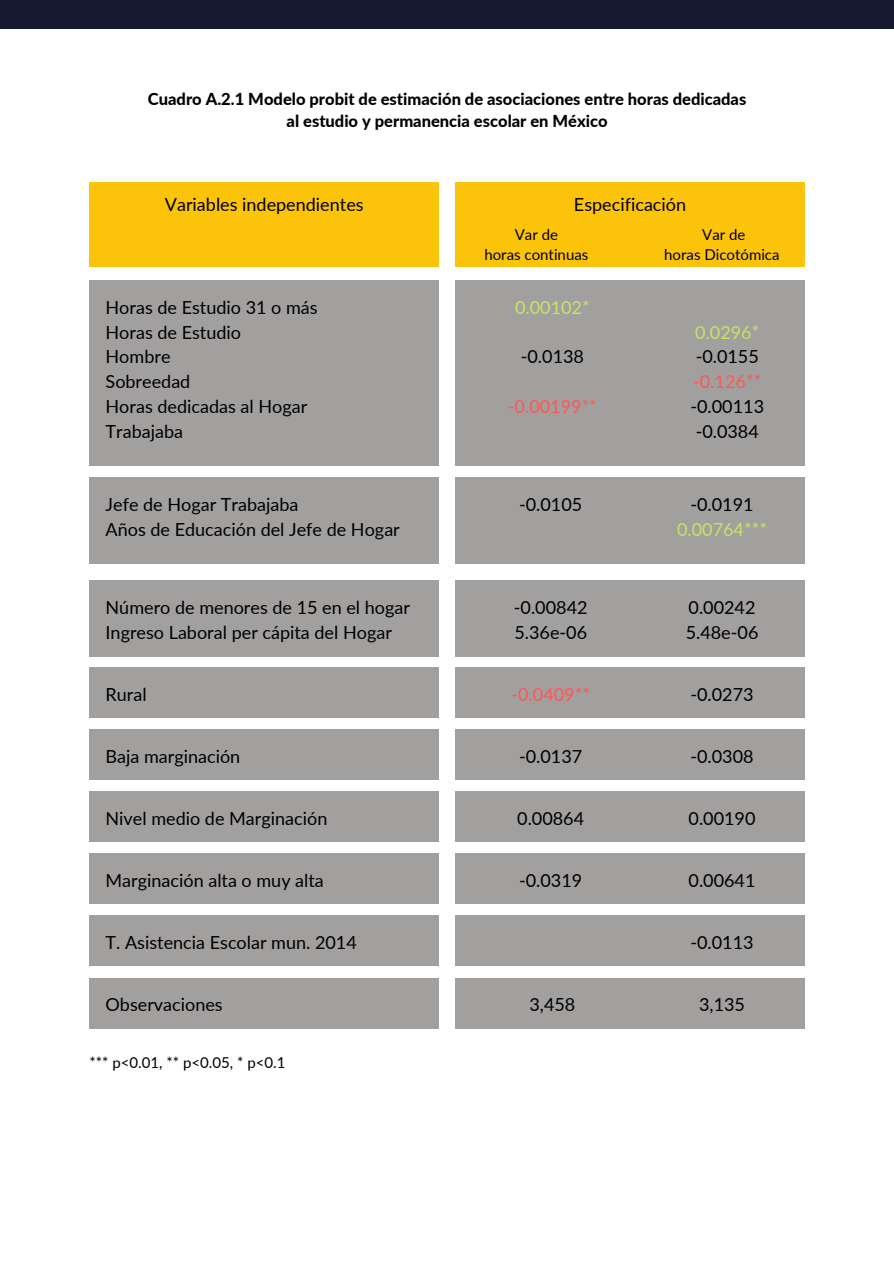
<style>
.page{position:relative;width:894px;height:1264px;background:#fff}
.page>*{position:absolute;margin:0;border:0;box-sizing:border-box;transform-origin:0 0}
.t1{font:18px/24.8px "Lato";color:#000}
.t2{font:18px "Lato";color:#ff5757}
.t3{font:18px "Lato";color:#c9e265}
.t4{font:800 16.5px/22.5px "Lato";color:#000;text-align:center}
.t5{font:15px/20.2px "Lato";color:#000;text-align:center}
</style>
<div class="page">
<div style="left:0;top:0;width:893px;height:28px;background:#161a31"></div>
<div style="left:89px;top:183px;width:349px;height:84px;background:#fcc30b"></div>
<div style="left:455px;top:183px;width:349px;height:84px;background:#fcc30b"></div>
<div style="left:89px;top:280px;width:349px;height:186px;background:#a29f9f"></div>
<div style="left:89px;top:477px;width:349px;height:87px;background:#a29f9f"></div>
<div style="left:89px;top:580px;width:349px;height:77px;background:#a29f9f"></div>
<div style="left:89px;top:667px;width:349px;height:50px;background:#a29f9f"></div>
<div style="left:89px;top:729px;width:349px;height:51px;background:#a29f9f"></div>
<div style="left:89px;top:791px;width:349px;height:51px;background:#a29f9f"></div>
<div style="left:89px;top:853px;width:349px;height:51px;background:#a29f9f"></div>
<div style="left:89px;top:915px;width:349px;height:51px;background:#a29f9f"></div>
<div style="left:89px;top:977px;width:349px;height:51px;background:#a29f9f"></div>
<div style="left:455px;top:477px;width:349px;height:87px;background:#a29f9f"></div>
<div style="left:455px;top:580px;width:349px;height:77px;background:#a29f9f"></div>
<div style="left:455px;top:667px;width:349px;height:50px;background:#a29f9f"></div>
<div style="left:455px;top:729px;width:349px;height:51px;background:#a29f9f"></div>
<div style="left:455px;top:791px;width:349px;height:51px;background:#a29f9f"></div>
<div style="left:455px;top:853px;width:349px;height:51px;background:#a29f9f"></div>
<div style="left:455px;top:915px;width:349px;height:51px;background:#a29f9f"></div>
<div style="left:455px;top:977px;width:349px;height:51px;background:#a29f9f"></div>
<div style="left:455px;top:280px;width:349px;height:186px;background:#a29f9f"></div>
<p class="t4" style="left:148px;top:87px;width:599px">Cuadro A.2.1 Modelo probit de estimación de asociaciones entre horas dedicadas al estudio y permanencia escolar en México</p>
<p class="t1" style="left:165px;top:191px;width:200px">Variables independientes</p>
<p class="t1" style="left:574px;top:191px;width:114px">Especificación</p>
<p class="t5" style="left:484px;top:223px;width:105px">Var de<br>horas continuas</p>
<p class="t5" style="left:664px;top:223px;width:117px">Var de<br>horas Dicotómica</p>
<p class="t1" style="left:105px;top:294px;width:213px">Horas de Estudio 31 o más<br>Horas de Estudio<br>Hombre<br>Sobreedad<br>Horas dedicadas al Hogar<br>Trabajaba</p>
<p class="t3" style="left:515px;top:296px;width:76px">0.00102*</p>
<p class="t1" style="left:520px;top:344px;width:65px">-0.0138</p>
<p class="t2" style="left:508px;top:395px;width:90px">-0.00199**</p>
<p class="t3" style="left:695px;top:321px;width:66px">0.0296*</p>
<p class="t1" style="left:695px;top:344px;width:65px">-0.0155</p>
<p class="t2" style="left:693px;top:370px;width:70px">-0.126**</p>
<p class="t1" style="left:690px;top:393px;width:75px">-0.00113 -0.0384</p>
<p class="t1" style="left:105px;top:491px;width:296px">Jefe de Hogar Trabajaba<br>Años de Educación del Jefe de Hogar</p>
<p class="t1" style="left:519px;top:491px;width:65px">-0.0105</p>
<p class="t1" style="left:690px;top:491px;width:65px">-0.0191</p>
<p class="t3" style="left:677px;top:518px;width:91px">0.00764***</p>
<p class="t1" style="left:105px;top:594px;width:306px">Número de menores de 15 en el hogar<br>Ingreso Laboral per cápita del Hogar</p>
<p class="t1" style="left:513px;top:594px;width:75px">-0.00842<br>5.36e-06</p>
<p class="t1" style="left:685px;top:594px;width:74px">0.00242<br>5.48e-06</p>
<p class="t1" style="left:105px;top:681px;width:43px">Rural</p>
<p class="t2" style="left:511px;top:683px;width:80px">-0.0409**</p>
<p class="t1" style="left:690px;top:681px;width:65px">-0.0273</p>
<p class="t1" style="left:105px;top:743px;width:136px">Baja marginación</p>
<p class="t1" style="left:519px;top:743px;width:65px">-0.0137</p>
<p class="t1" style="left:690px;top:743px;width:65px">-0.0308</p>
<p class="t1" style="left:105px;top:805px;width:223px">Nivel medio de Marginación</p>
<p class="t1" style="left:517px;top:805px;width:68px">0.00864</p>
<p class="t1" style="left:688px;top:805px;width:68px">0.00190</p>
<p class="t1" style="left:105px;top:867px;width:220px">Marginación alta o muy alta</p>
<p class="t1" style="left:519px;top:867px;width:65px">-0.0319</p>
<p class="t1" style="left:688px;top:867px;width:68px">0.00641</p>
<p class="t1" style="left:105px;top:929px;width:253px">T. Asistencia Escolar mun. 2014</p>
<p class="t1" style="left:690px;top:929px;width:65px">-0.0113</p>
<p class="t1" style="left:105px;top:991px;width:119px">Observaciones</p>
<p class="t1" style="left:529px;top:991px;width:47px">3,458</p>
<p class="t1" style="left:699px;top:991px;width:47px">3,135</p>
<p class="t5" style="left:89px;top:1052px;width:197px">*** p&lt;0.01, ** p&lt;0.05, * p&lt;0.1</p>
</div>
